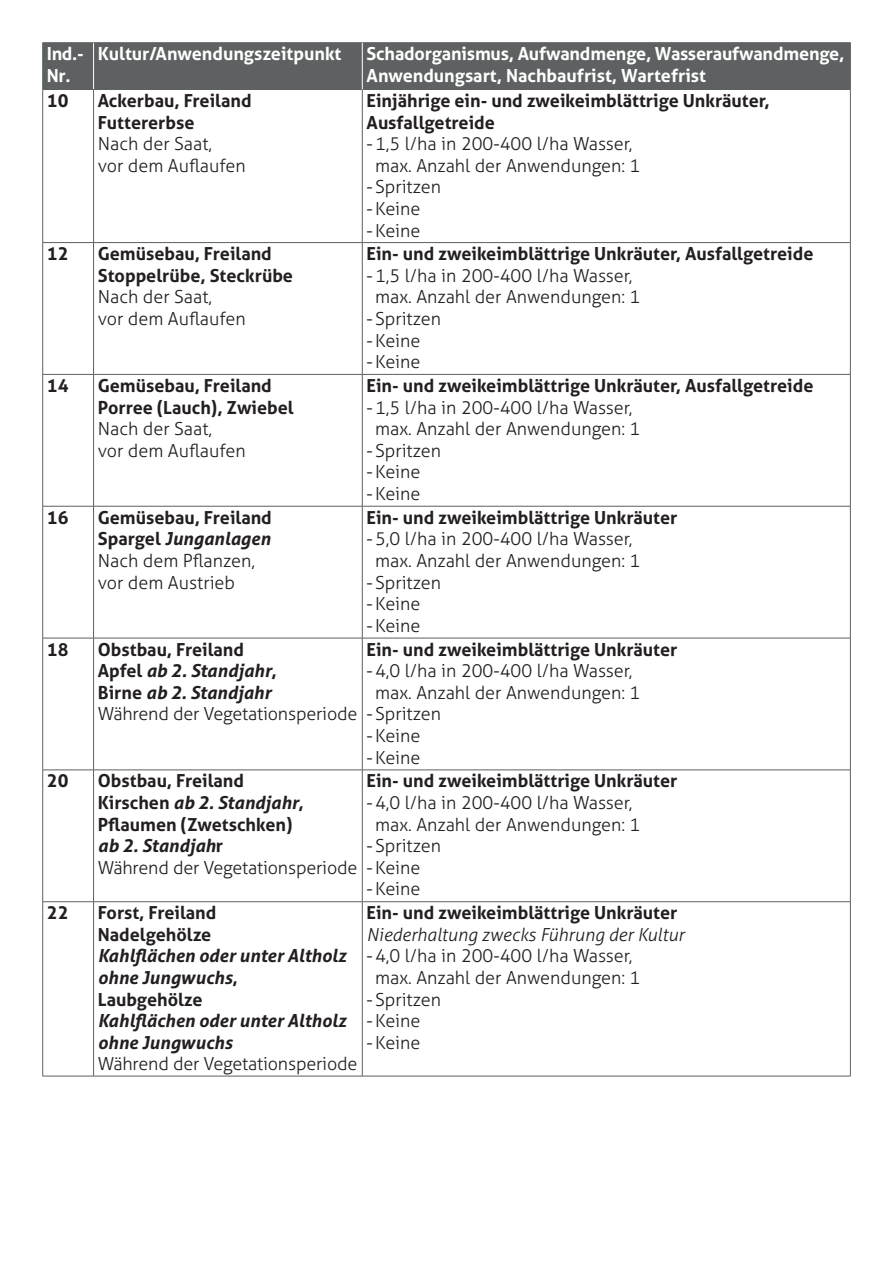
<style>
.page{position:relative;width:893px;height:1263px;background:#fff}
.page>*{position:absolute;margin:0;border:0;box-sizing:border-box;transform-origin:0 0}
.t1{font:300 18px/21.6px "Aller";color:#231f20;text-align:center}
.t2{font:700 18px/21.6px "Aller";color:#231f20}
.t3{font:italic 700 18px/21.6px "Aller";color:#231f20}
.t4{font:700 18px/21.6px "Aller";letter-spacing:-.005em;color:#fff}
.t5{font:italic 300 18px/21.6px "Aller";color:#231f20}
.s1{font-style:normal}
.s2{font-style:italic}
.s3{font-weight:700;font-style:normal}
</style>
<div class="page">
<div style="left:43px;top:43px;width:807px;height:46px;background:#5d6161"></div>
<hr style="left:93px;top:43px;width:1px;height:46px;background:#fff">
<hr style="left:43px;top:242px;width:51px;height:1px;background:#5d6161">
<hr style="left:94px;top:242px;width:268px;height:1px;background:#5d6161">
<hr style="left:362px;top:242px;width:488px;height:1px;background:#5d6161">
<hr style="left:43px;top:374px;width:51px;height:1px;background:#5d6161">
<hr style="left:94px;top:374px;width:268px;height:1px;background:#5d6161">
<hr style="left:362px;top:374px;width:488px;height:1px;background:#5d6161">
<hr style="left:43px;top:506px;width:51px;height:1px;background:#5d6161">
<hr style="left:94px;top:506px;width:268px;height:1px;background:#5d6161">
<hr style="left:362px;top:506px;width:488px;height:1px;background:#5d6161">
<hr style="left:43px;top:638px;width:51px;height:1px;background:#5d6161">
<hr style="left:94px;top:638px;width:268px;height:1px;background:#5d6161">
<hr style="left:362px;top:638px;width:488px;height:1px;background:#5d6161">
<hr style="left:43px;top:770px;width:51px;height:1px;background:#5d6161">
<hr style="left:94px;top:770px;width:268px;height:1px;background:#5d6161">
<hr style="left:362px;top:770px;width:488px;height:1px;background:#5d6161">
<hr style="left:43px;top:901px;width:51px;height:1px;background:#5d6161">
<hr style="left:94px;top:901px;width:268px;height:1px;background:#5d6161">
<hr style="left:362px;top:901px;width:488px;height:1px;background:#5d6161">
<hr style="left:43px;top:1076px;width:51px;height:1px;background:#5d6161">
<hr style="left:94px;top:1076px;width:268px;height:1px;background:#5d6161">
<hr style="left:362px;top:1076px;width:488px;height:1px;background:#5d6161">
<hr style="left:43px;top:42px;width:51px;height:1px;background:#5d6161">
<hr style="left:42px;top:43px;width:1px;height:46px;background:#5d6161">
<hr style="left:94px;top:42px;width:268px;height:1px;background:#5d6161">
<hr style="left:362px;top:42px;width:488px;height:1px;background:#5d6161">
<hr style="left:850px;top:43px;width:1px;height:46px;background:#5d6161">
<hr style="left:42px;top:90px;width:1px;height:152px;background:#5d6161">
<hr style="left:850px;top:90px;width:1px;height:152px;background:#5d6161">
<hr style="left:42px;top:243px;width:1px;height:131px;background:#5d6161">
<hr style="left:850px;top:243px;width:1px;height:131px;background:#5d6161">
<hr style="left:42px;top:375px;width:1px;height:131px;background:#5d6161">
<hr style="left:850px;top:375px;width:1px;height:131px;background:#5d6161">
<hr style="left:42px;top:506px;width:1px;height:132px;background:#5d6161">
<hr style="left:850px;top:506px;width:1px;height:132px;background:#5d6161">
<hr style="left:42px;top:638px;width:1px;height:132px;background:#5d6161">
<hr style="left:850px;top:638px;width:1px;height:132px;background:#5d6161">
<hr style="left:42px;top:770px;width:1px;height:131px;background:#5d6161">
<hr style="left:850px;top:770px;width:1px;height:131px;background:#5d6161">
<hr style="left:42px;top:902px;width:1px;height:174px;background:#5d6161">
<hr style="left:850px;top:902px;width:1px;height:174px;background:#5d6161">
<hr style="left:43px;top:89px;width:51px;height:1px;background:#5d6161">
<hr style="left:94px;top:89px;width:268px;height:1px;background:#5d6161">
<hr style="left:93px;top:90px;width:1px;height:152px;background:#5d6161">
<hr style="left:362px;top:89px;width:488px;height:1px;background:#5d6161">
<hr style="left:362px;top:90px;width:1px;height:152px;background:#5d6161">
<hr style="left:93px;top:243px;width:1px;height:131px;background:#5d6161">
<hr style="left:362px;top:243px;width:1px;height:131px;background:#5d6161">
<hr style="left:93px;top:375px;width:1px;height:131px;background:#5d6161">
<hr style="left:362px;top:375px;width:1px;height:131px;background:#5d6161">
<hr style="left:93px;top:506px;width:1px;height:132px;background:#5d6161">
<hr style="left:362px;top:506px;width:1px;height:132px;background:#5d6161">
<hr style="left:93px;top:638px;width:1px;height:132px;background:#5d6161">
<hr style="left:362px;top:638px;width:1px;height:132px;background:#5d6161">
<hr style="left:93px;top:770px;width:1px;height:131px;background:#5d6161">
<hr style="left:362px;top:770px;width:1px;height:131px;background:#5d6161">
<hr style="left:93px;top:902px;width:1px;height:174px;background:#5d6161">
<hr style="left:362px;top:902px;width:1px;height:174px;background:#5d6161">
<hr style="left:362px;top:43px;width:1px;height:46px;background:#fff">
<p class="t4" style="left:47px;top:43px;width:38px">Ind.-<br>Nr.</p>
<p class="t4" style="left:98px;top:43px;width:245px">Kultur/Anwendungszeitpunkt</p>
<p class="t4" style="left:367px;top:43px;width:479px">Schadorganismus, Aufwandmenge, Wasseraufwandmenge,<br>Anwendungsart, Nachbaufrist, Wartefrist</p>
<p class="t2" style="left:47px;top:90px;width:23px">10</p>
<p class="t2" style="left:98px;top:90px;width:155px">Ackerbau, Freiland</p>
<p class="t2" style="left:98px;top:111px;width:98px">Futtererbse</p>
<p class="t1" style="left:98px;top:133px;width:149px;text-align:left">Nach der Saat,<br>vor dem Auflaufen</p>
<p class="t2" style="left:367px;top:90px;width:405px">Einjährige ein- und zweikeimblättrige Unkräuter,<br>Ausfallgetreide</p>
<p class="t1" style="left:367px;top:133px;width:275px">-1,5 l/ha in 200-400 l/ha Wasser, max. Anzahl der Anwendungen: 1</p>
<p class="t1" style="left:367px;top:176px;width:76px">-Spritzen</p>
<p class="t1" style="left:367px;top:198px;width:55px">-Keine</p>
<p class="t1" style="left:367px;top:219px;width:55px">-Keine</p>
<p class="t2" style="left:47px;top:243px;width:23px">12</p>
<p class="t2" style="left:98px;top:243px;width:176px">Gemüsebau, Freiland</p>
<p class="t2" style="left:98px;top:264px;width:197px">Stoppelrübe, Steckrübe</p>
<p class="t1" style="left:98px;top:286px;width:149px;text-align:left">Nach der Saat,<br>vor dem Auflaufen</p>
<p class="t2" style="left:47px;top:375px;width:23px">14</p>
<p class="t2" style="left:98px;top:375px;width:176px">Gemüsebau, Freiland</p>
<p class="t2" style="left:98px;top:396px;width:197px">Porree (Lauch), Zwiebel</p>
<p class="t1" style="left:98px;top:418px;width:149px;text-align:left">Nach der Saat,<br>vor dem Auflaufen</p>
<p class="t2" style="left:47px;top:506px;width:23px">16</p>
<p class="t2" style="left:98px;top:506px;width:176px">Gemüsebau, Freiland</p>
<p class="t3" style="left:98px;top:528px;width:174px"><span class="s1">Spargel</span> Junganlagen</p>
<p class="t1" style="left:98px;top:550px;width:159px;text-align:left">Nach dem Pflanzen, vor dem Austrieb</p>
<p class="t2" style="left:47px;top:638px;width:23px">18</p>
<p class="t2" style="left:98px;top:638px;width:148px">Obstbau, Freiland</p>
<p class="t3" style="left:98px;top:660px;width:180px"><span class="s1">Apfel</span> ab 2. Standjahr<span class="s1">,<br>Birne</span> ab 2. Standjahr</p>
<p class="t1" style="left:98px;top:703px;width:261px">Während der Vegetationsperiode</p>
<p class="t2" style="left:47px;top:770px;width:23px">20</p>
<p class="t2" style="left:98px;top:770px;width:148px">Obstbau, Freiland</p>
<p class="t2" style="left:98px;top:792px;width:208px">Kirschen <span class="s2">ab 2. Standjahr</span>,<br>Pflaumen (Zwetschken) <span class="s2">ab 2. Standjah</span>r</p>
<p class="t1" style="left:98px;top:857px;width:261px">Während der Vegetationsperiode</p>
<p class="t2" style="left:47px;top:902px;width:23px">22</p>
<p class="t2" style="left:98px;top:902px;width:120px">Forst, Freiland</p>
<p class="t3" style="left:98px;top:923px;width:250px"><span class="s1">Nadelgehölze<br></span>Kahlflächen oder unter Altholz ohne Jungwuchs<span class="s1">,</span></p>
<p class="t3" style="left:98px;top:988px;width:250px"><span class="s1">Laubgehölze<br></span>Kahlflächen oder unter Altholz ohne Jungwuchs</p>
<p class="t1" style="left:98px;top:1053px;width:261px">Während der Vegetationsperiode</p>
<p class="t2" style="left:367px;top:243px;width:448px">Ein- und zweikeimblättrige Unkräuter, Ausfallgetreide</p>
<p class="t1" style="left:367px;top:265px;width:275px">-1,5 l/ha in 200-400 l/ha Wasser, max. Anzahl der Anwendungen: 1</p>
<p class="t1" style="left:367px;top:308px;width:76px">-Spritzen</p>
<p class="t1" style="left:367px;top:329px;width:55px">-Keine</p>
<p class="t1" style="left:367px;top:351px;width:55px">-Keine</p>
<p class="t2" style="left:367px;top:375px;width:448px">Ein- und zweikeimblättrige Unkräuter, Ausfallgetreide</p>
<p class="t1" style="left:367px;top:396px;width:275px">-1,5 l/ha in 200-400 l/ha Wasser, max. Anzahl der Anwendungen: 1</p>
<p class="t1" style="left:367px;top:440px;width:76px">-Spritzen</p>
<p class="t1" style="left:367px;top:461px;width:55px">-Keine</p>
<p class="t1" style="left:367px;top:483px;width:55px">-Keine</p>
<p class="t2" style="left:367px;top:506px;width:312px">Ein- und zweikeimblättrige Unkräuter</p>
<p class="t1" style="left:367px;top:528px;width:275px">-5,0 l/ha in 200-400 l/ha Wasser, max. Anzahl der Anwendungen: 1</p>
<p class="t1" style="left:367px;top:571px;width:76px">-Spritzen</p>
<p class="t1" style="left:367px;top:593px;width:55px">-Keine</p>
<p class="t1" style="left:367px;top:615px;width:55px">-Keine</p>
<p class="t2" style="left:367px;top:638px;width:312px">Ein- und zweikeimblättrige Unkräuter</p>
<p class="t1" style="left:367px;top:660px;width:275px">-4,0 l/ha in 200-400 l/ha Wasser, max. Anzahl der Anwendungen: 1</p>
<p class="t1" style="left:367px;top:703px;width:76px">-Spritzen</p>
<p class="t1" style="left:367px;top:725px;width:55px">-Keine</p>
<p class="t1" style="left:367px;top:746px;width:55px">-Keine</p>
<p class="t2" style="left:367px;top:770px;width:312px">Ein- und zweikeimblättrige Unkräuter</p>
<p class="t1" style="left:367px;top:792px;width:275px">-4,0 l/ha in 200-400 l/ha Wasser, max. Anzahl der Anwendungen: 1</p>
<p class="t1" style="left:367px;top:835px;width:76px">-Spritzen</p>
<p class="t1" style="left:367px;top:857px;width:55px">-Keine</p>
<p class="t1" style="left:367px;top:878px;width:55px">-Keine</p>
<p class="t5" style="left:367px;top:902px;width:319px"><span class="s3">Ein- und zweikeimblättrige Unkräuter<br></span>Niederhaltung zwecks Führung der Kultur</p>
<p class="t1" style="left:367px;top:945px;width:275px">-4,0 l/ha in 200-400 l/ha Wasser, max. Anzahl der Anwendungen: 1</p>
<p class="t1" style="left:367px;top:988px;width:76px">-Spritzen</p>
<p class="t1" style="left:367px;top:1010px;width:55px">-Keine</p>
<p class="t1" style="left:367px;top:1032px;width:55px">-Keine</p>
</div>
